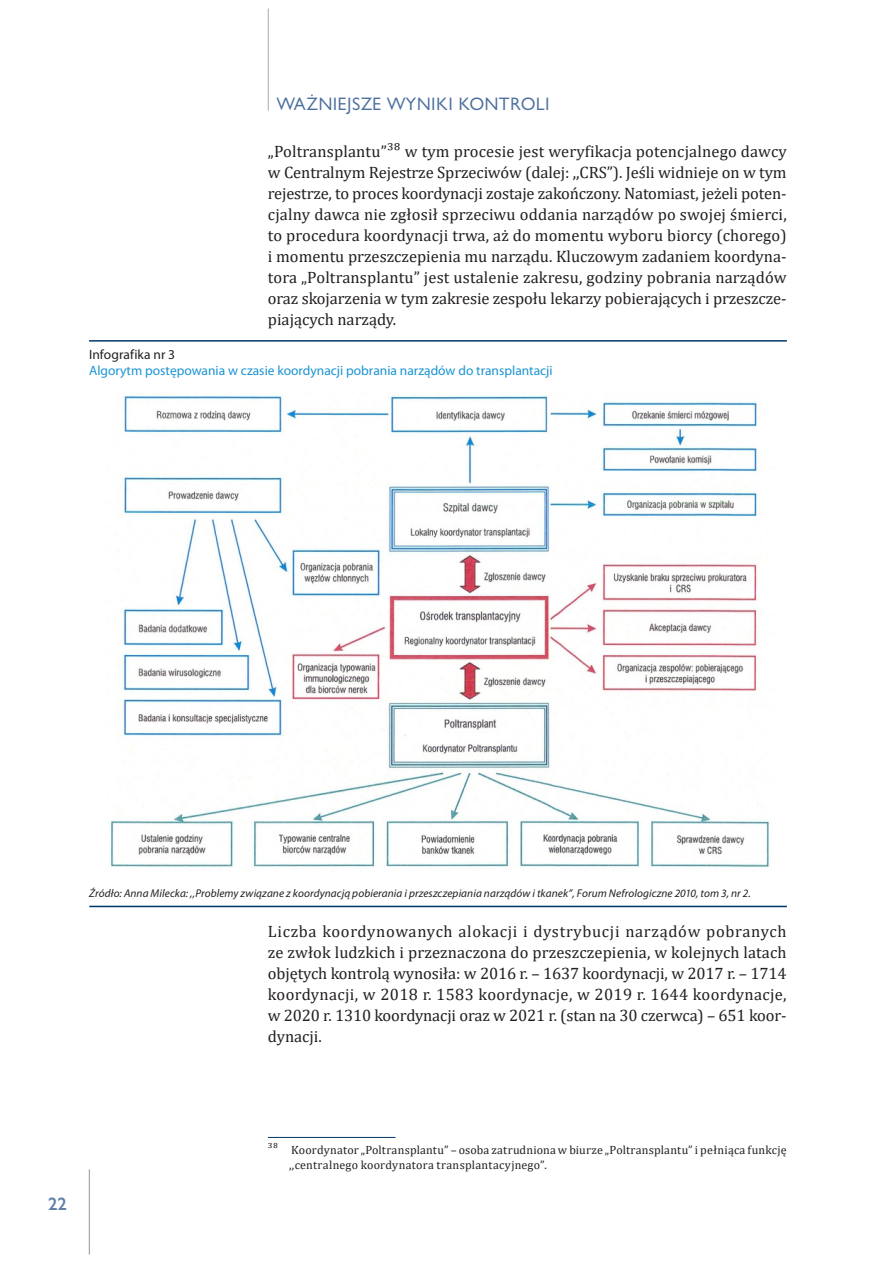
<style>
.page{position:relative;width:893px;height:1263px;background:#fff}
.page>*{position:absolute;margin:0;border:0;box-sizing:border-box;transform-origin:0 0}
.t1{font:16.5px/21px "Cambria";letter-spacing:-.005em;color:#231f20;text-align:justify}
.t2{font:16.5px "Gilead TTEFN";letter-spacing:.05em;color:#4b709d}
.t3{font:700 16.5px "Gilead TTEFN";color:#5f80a8}
.t4{font:13.5px "Myriad Pro";color:#1c94d2}
.t5{font:13.5px "Myriad Pro";letter-spacing:.005em;color:#231f20}
.t6{font:12px/15px "Cambria";letter-spacing:.015em;color:#231f20}
.t7{font:italic 11.25px "Myriad Pro";letter-spacing:.01em;color:#231f20}
</style>
<div class="page">
<hr style="left:268px;top:9px;width:1px;height:102px;background:#a8a9ad">
<hr style="left:89px;top:1169px;width:1px;height:85px;background:#939598">
<hr style="left:268px;top:1137px;width:127px;height:1px;background:#003667">
<img style="left:109px;top:394px;width:660px;height:474px">
<hr style="left:89px;top:340px;width:698px;height:2px;background:#003667">
<hr style="left:89px;top:906px;width:698px;height:1px;background:#003667">
<p class="t2" style="left:276px;top:93px;width:275px">WAŻNIEJSZE WYNIKI KONTROLI</p>
<p class="t1" style="left:268px;top:141px;width:520px">„Poltransplantu”38 w tym procesie jest weryfikacja potencjalnego dawcy w Centralnym Rejestrze Sprzeciwów (dalej: ,,CRS”). Jeśli widnieje on w tym rejestrze, to proces koordynacji zostaje zakończony. Natomiast, jeżeli poten&shy;cjalny dawca nie zgłosił sprzeciwu oddania narządów po swojej śmierci, to procedura koordynacji trwa, aż do momentu wyboru biorcy (chorego) i momentu przeszczepienia mu narządu. Kluczowym zadaniem koordyna&shy;tora „Poltransplantu” jest ustalenie zakresu, godziny pobrania narządów oraz skojarzenia w tym zakresie zespołu lekarzy pobierających i przeszcze&shy;piających narządy.</p>
<p class="t5" style="left:89px;top:346px;width:88px">Infografika nr 3</p>
<p class="t4" style="left:89px;top:362px;width:465px">Algorytm postępowania w czasie koordynacji pobrania narządów do transplantacji</p>
<p class="t7" style="left:89px;top:886px;width:663px">Źródło: Anna Milecka: ,,Problemy związane z koordynacją pobierania i przeszczepiania narządów i tkanek”, Forum Nefrologiczne 2010, tom 3, nr 2.</p>
<p class="t1" style="left:268px;top:920px;width:520px">Liczba koordynowanych alokacji i dystrybucji narządów pobranych ze zwłok ludzkich i przeznaczona do przeszczepienia, w kolejnych latach objętych kontrolą wynosiła: w 2016 r. – 1637 koordynacji, w 2017 r. – 1714 koordynacji, w 2018 r. 1583 koordynacje, w 2019 r. 1644 koordynacje, w 2020 r. 1310 koordynacji oraz w 2021 r. (stan na 30 czerwca) – 651 koor&shy;dynacji.</p>
<p class="t3" style="left:48px;top:1193px;width:20px">22</p>
<p class="t6" style="left:289px;top:1143px;width:499px;text-indent:-21px">38 Koordynator „Poltransplantu” – osoba zatrudniona w biurze „Poltransplantu” i pełniąca funkcję ,,centralnego koordynatora transplantacyjnego”.</p>
</div>
